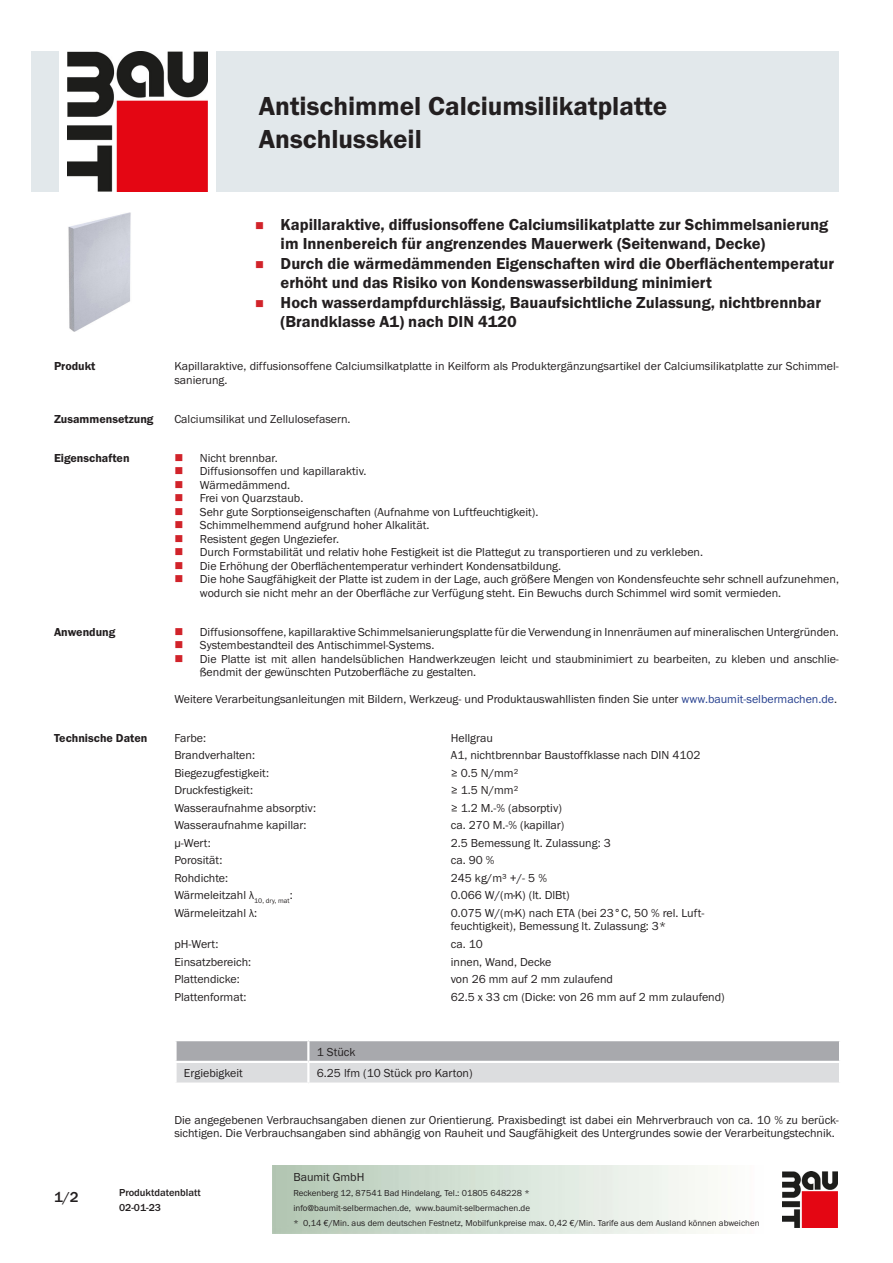
<style>
.page{position:relative;width:893px;height:1263px;background:#fff}
.page>*{position:absolute;margin:0;border:0;box-sizing:border-box;transform-origin:0 0}
.PDS_Produktname{font:27px/32.4px "BM Franklin Gothic URW Dem";color:#231f20}
.t1{font:16.5px/19.5px "BM Franklin Gothic URW Dem";color:#231f20}
.t2{font:500 15px "BM Franklin Gothic URW";color:#231f20}
.PDS_Standard{font:12px/13.5px "BM Franklin Gothic URW Boo";color:#231f20}
.PDS_Standard_linksbü{font:12px/13.5px "BM Franklin Gothic URW Boo";color:#231f20}
.PDS_Header{font:12px "BM Franklin Gothic URW Dem";color:#231f20}
.t3{font:500 10.5px/15px "BM Franklin Gothic URW";color:#231f20}
.t4{font:9px/15px "BM Franklin Gothic URW Boo";color:#231f20}
.s1{color:#253f8e}
</style>
<div class="page">
<img style="left:782px;top:1171px;width:56px;height:56px">
<div style="left:32px;top:51px;width:27px;height:140px;background:#e2e8eb"></div>
<img style="left:68px;top:51px;width:139px;height:140px">
<div style="left:216px;top:51px;width:623px;height:140px;background:#e2e8eb"></div>
<img style="left:68px;top:213px;width:63px;height:119px">
<svg style="left:176px;top:1040px;width:664px;height:43px;background:#c7c8ca"></svg>
<hr style="left:308px;top:1082px;width:533px;height:3px;background:#fff">
<p class="PDS_Produktname" style="left:259px;top:90px;width:410px">Antischimmel Calciumsilikatplatte<br>Anschlusskeil</p>
<p class="t1" style="left:281px;top:215px;width:549px">Kapillaraktive, diffusionsoffene Calciumsilikatplatte zur Schimmelsanierung im Innenbereich für angrenzendes Mauerwerk (Seitenwand, Decke)</p>
<p class="t1" style="left:281px;top:254px;width:555px">Durch die wärmedämmenden Eigenschaften wird die Oberflächentemperatur erhöht und das Risiko von Kondenswasserbildung minimiert</p>
<p class="t1" style="left:281px;top:293px;width:542px">Hoch wasserdampfdurchlässig, Bauaufsichtliche Zulassung, nichtbrennbar (Brandklasse A1) nach DIN 4120</p>
<p class="PDS_Header" style="left:54px;top:359px;width:43px">Produkt</p>
<p class="PDS_Standard" style="left:174px;top:360px;width:666px">Kapillaraktive, diffusionsoffene Calciumsilkatplatte in Keilform als Produktergänzungsartikel der Calciumsilikatplatte zur Schimmel&shy;sanierung.</p>
<p class="PDS_Header" style="left:54px;top:411px;width:101px">Zusammensetzung</p>
<p class="PDS_Standard" style="left:174px;top:412px;width:178px">Calciumsilikat und Zellulosefasern.</p>
<p class="PDS_Header" style="left:54px;top:450px;width:77px">Eigenschaften</p>
<p class="PDS_Standard" style="left:200px;top:451px;width:79px">Nicht brennbar.</p>
<p class="PDS_Standard" style="left:200px;top:465px;width:168px">Diffusionsoffen und kapillaraktiv.</p>
<p class="PDS_Standard" style="left:200px;top:478px;width:92px">Wärmedämmend.</p>
<p class="PDS_Standard" style="left:200px;top:492px;width:105px">Frei von Quarzstaub.</p>
<p class="PDS_Standard" style="left:200px;top:505px;width:340px">Sehr gute Sorptionseigenschaften (Aufnahme von Luftfeuchtigkeit).</p>
<p class="PDS_Standard" style="left:200px;top:519px;width:231px">Schimmelhemmend aufgrund hoher Alkalität.</p>
<p class="PDS_Standard" style="left:200px;top:532px;width:141px">Resistent gegen Ungeziefer.</p>
<p class="PDS_Standard" style="left:200px;top:546px;width:505px">Durch Formstabilität und relativ hohe Festigkeit ist die Plattegut zu transportieren und zu verkleben.</p>
<p class="PDS_Standard" style="left:200px;top:559px;width:363px">Die Erhöhung der Oberflächentemperatur verhindert Kondensatbildung.</p>
<p class="PDS_Standard" style="left:200px;top:573px;width:641px">Die hohe Saugfähigkeit der Platte ist zudem in der Lage, auch größere Mengen von Kondensfeuchte sehr schnell aufzunehmen, wodurch sie nicht mehr an der Oberfläche zur Verfügung steht. Ein Bewuchs durch Schimmel wird somit vermieden.</p>
<p class="PDS_Header" style="left:54px;top:624px;width:63px">Anwendung</p>
<p class="PDS_Standard" style="left:200px;top:625px;width:641px">Diffusionsoffene, kapillaraktive Schimmelsanierungsplatte für die Verwendung in Innenräumen auf mineralischen Untergründen.</p>
<p class="PDS_Standard" style="left:200px;top:638px;width:236px">Systembestandteil des Antischimmel-Systems.</p>
<p class="PDS_Standard" style="left:200px;top:652px;width:641px">Die Platte ist mit allen handelsüblichen Handwerkzeugen leicht und staubminimiert zu bearbeiten, zu kleben und anschlie&shy;ßendmit der gewünschten Putzoberfläche zu gestalten.</p>
<p class="PDS_Standard" style="left:174px;top:692px;width:664px">Weitere Verarbeitungsanleitungen mit Bildern, Werkzeug- und Produktauswahllisten finden Sie unter <span class="s1">www.baumit-selbermachen.de</span>.</p>
<p class="PDS_Header" style="left:54px;top:730px;width:95px">Technische Daten</p>
<p class="PDS_Standard_linksbü" style="left:174px;top:731px;width:33px">Farbe:</p>
<p class="PDS_Standard_linksbü" style="left:451px;top:731px;width:44px">Hellgrau</p>
<p class="PDS_Standard_linksbü" style="left:174px;top:749px;width:82px">Brandverhalten:</p>
<p class="PDS_Standard_linksbü" style="left:451px;top:749px;width:251px">A1, nichtbrennbar Baustoffklasse nach DIN 4102</p>
<p class="PDS_Standard_linksbü" style="left:174px;top:766px;width:96px">Biegezugfestigkeit:</p>
<p class="PDS_Standard_linksbü" style="left:451px;top:766px;width:69px">≥ 0.5 N/mm²</p>
<p class="PDS_Standard_linksbü" style="left:174px;top:784px;width:80px">Druckfestigkeit:</p>
<p class="PDS_Standard_linksbü" style="left:451px;top:784px;width:69px">≥ 1.5 N/mm²</p>
<p class="PDS_Standard_linksbü" style="left:174px;top:801px;width:143px">Wasseraufnahme absorptiv:</p>
<p class="PDS_Standard_linksbü" style="left:451px;top:801px;width:113px">≥ 1.2 M.-% (absorptiv)</p>
<p class="PDS_Standard_linksbü" style="left:174px;top:819px;width:134px">Wasseraufnahme kapillar:</p>
<p class="PDS_Standard_linksbü" style="left:451px;top:819px;width:115px">ca. 270 M.-% (kapillar)</p>
<p class="PDS_Standard_linksbü" style="left:174px;top:836px;width:38px">μ-Wert:</p>
<p class="PDS_Standard_linksbü" style="left:451px;top:836px;width:161px">2.5 Bemessung lt. Zulassung: 3</p>
<p class="PDS_Standard_linksbü" style="left:174px;top:854px;width:50px">Porosität:</p>
<p class="PDS_Standard_linksbü" style="left:451px;top:854px;width:45px">ca. 90 %</p>
<p class="PDS_Standard_linksbü" style="left:174px;top:871px;width:55px">Rohdichte:</p>
<p class="PDS_Standard_linksbü" style="left:451px;top:871px;width:98px">245 kg/m³ +/- 5 %</p>
<p class="PDS_Standard_linksbü" style="left:174px;top:889px;width:120px">Wärmeleitzahl λ<sub>10,</sub> <sub>dry,</sub> <sub>mat</sub>:</p>
<p class="PDS_Standard_linksbü" style="left:451px;top:889px;width:121px">0.066 W/(m·K) (lt. DlBt)</p>
<p class="PDS_Standard_linksbü" style="left:174px;top:906px;width:84px">Wärmeleitzahl λ:</p>
<p class="PDS_Standard_linksbü" style="left:451px;top:906px;width:255px">0.075 W/(m·K) nach ETA (bei 23°C, 50 % rel. Luft&shy;feuchtigkeit), Bemessung lt. Zulassung: 3*</p>
<p class="PDS_Standard_linksbü" style="left:174px;top:937px;width:46px">pH-Wert:</p>
<p class="PDS_Standard_linksbü" style="left:451px;top:937px;width:34px">ca. 10</p>
<p class="PDS_Standard_linksbü" style="left:174px;top:955px;width:78px">Einsatzbereich:</p>
<p class="PDS_Standard_linksbü" style="left:451px;top:955px;width:102px">innen, Wand, Decke</p>
<p class="PDS_Standard_linksbü" style="left:174px;top:972px;width:67px">Plattendicke:</p>
<p class="PDS_Standard_linksbü" style="left:451px;top:972px;width:164px">von 26 mm auf 2 mm zulaufend</p>
<p class="PDS_Standard_linksbü" style="left:174px;top:990px;width:74px">Plattenformat:</p>
<p class="PDS_Standard_linksbü" style="left:451px;top:990px;width:275px">62.5 x 33 cm (Dicke: von 26 mm auf 2 mm zulaufend)</p>
<p class="PDS_Standard_linksbü" style="left:317px;top:1045px;width:40px">1 Stück</p>
<p class="PDS_Standard_linksbü" style="left:184px;top:1067px;width:60px">Ergiebigkeit</p>
<p class="PDS_Standard_linksbü" style="left:317px;top:1067px;width:157px">6.25 lfm (10 Stück pro Karton)</p>
<p class="PDS_Standard" style="left:174px;top:1113px;width:666px">Die angegebenen Verbrauchsangaben dienen zur Orientierung. Praxisbedingt ist dabei ein Mehrverbrauch von ca. 10 % zu berück&shy;sichtigen. Die Verbrauchsangaben sind abhängig von Rauheit und Saugfähigkeit des Untergrundes sowie der Verarbeitungstechnik.</p>
<p class="t2" style="left:54px;top:1188px;width:26px">1/2</p>
<p class="t3" style="left:119px;top:1185px;width:83px">Produktdatenblatt<br>02-01-23</p>
<p class="PDS_Standard" style="left:293px;top:1170px;width:73px">Baumit GmbH</p>
<p class="t4" style="left:293px;top:1186px;width:468px">Reckenberg 12, 87541 Bad Hindelang, Tel.: 01805 648228 *<br>info@baumit-selbermachen.de, www.baumit-selbermachen.de<br>* 0,14 €/Min. aus dem deutschen Festnetz, Mobilfunkpreise max. 0,42 €/Min. Tarife aus dem Ausland können abweichen</p>
</div>
